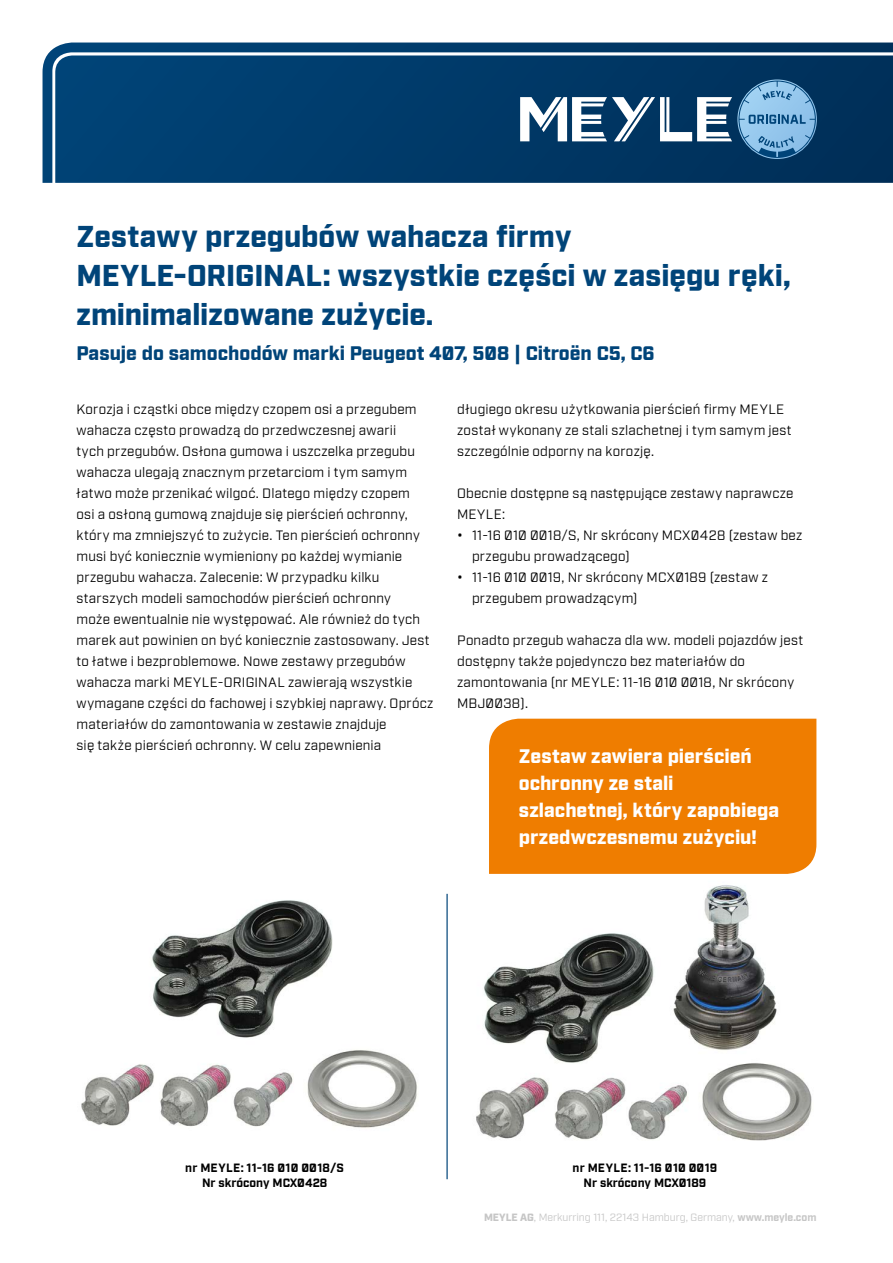
<style>
.page{position:relative;width:893px;height:1263px;background:#fff}
.page>*{position:absolute;margin:0;border:0;box-sizing:border-box;transform-origin:0 0}
.t1{font:900 30px/39px "Industry Meyle";letter-spacing:.005em;color:#004479}
.t2{font:900 19.5px/27px "Industry Meyle";color:#fff}
.t3{font:900 19.5px "Industry Meyle";color:#004479}
.t4{font:13.5px/21px "Industry Meyle";letter-spacing:.02em;color:#000}
.t5{font:700 12px/15px "Industry Meyle";color:#000;text-align:center}
.t6{font:10.5px "Industry Meyle";color:#c6c6c6}
.s1{font-weight:700}
.s2{font-weight:900}
</style>
<div class="page">
<img style="left:81px;top:900px;width:336px;height:228px">
<img style="left:476px;top:885px;width:336px;height:256px">
<hr style="left:446px;top:894px;width:2px;height:285px;background:#004479">
<div style="left:489px;top:719px;width:327px;height:155px;background:#ef7d00"></div>
<svg style="left:43px;top:43px;width:850px;height:140px;background:#09416e"></svg>
<svg style="left:738px;top:81px;width:78px;height:77px;background:#6397c0"></svg>
<svg style="left:520px;top:97px;width:212px;height:44px"></svg>
<h1 class="t1" style="left:77px;top:219px;width:716px">Zestawy przegubów wahacza firmy<br>MEYLE-ORIGINAL: wszystkie części w zasięgu ręki, zminimalizowane zużycie.</h1>
<h2 class="t3" style="left:77px;top:341px;width:580px">Pasuje do samochodów marki Peugeot 407, 508 | Citroën C5, C6</h2>
<p class="t4" style="left:77px;top:399px;width:358px">Korozja i cząstki obce między czopem osi a przegubem wahacza często prowadzą do przedwczesnej awarii<br>tych przegubów. Osłona gumowa i uszczelka przegubu wahacza ulegają znacznym przetarciom i tym samym łatwo może przenikać wilgoć. Dlatego między czopem<br>osi a osłoną gumową znajduje się pierścień ochronny, który ma zmniejszyć to zużycie. Ten pierścień ochronny musi być koniecznie wymieniony po każdej wymianie przegubu wahacza. Zalecenie: W przypadku kilku starszych modeli samochodów pierścień ochronny<br>może ewentualnie nie występować. Ale również do tych marek aut powinien on być koniecznie zastosowany. Jest to łatwe i bezproblemowe. Nowe zestawy przegubów wahacza marki MEYLE-ORIGINAL zawierają wszystkie wymagane części do fachowej i szybkiej naprawy. Oprócz materiałów do zamontowania w zestawie znajduje<br>się także pierścień ochronny. W celu zapewnienia</p>
<p class="t4" style="left:457px;top:399px;width:336px">długiego okresu użytkowania pierścień firmy MEYLE został wykonany ze stali szlachetnej i tym samym jest szczególnie odporny na korozję.</p>
<p class="t4" style="left:457px;top:483px;width:338px">Obecnie dostępne są następujące zestawy naprawcze<br>MEYLE:</p>
<p class="t4" style="left:472px;top:525px;width:332px;text-indent:-15px"><span class="s1">•</span> 11-16 010 0018/S, Nr skrócony MCX0428 (zestaw bez przegubu prowadzącego)</p>
<p class="t4" style="left:472px;top:567px;width:297px;text-indent:-15px"><span class="s1">•</span> 11-16 010 0019, Nr skrócony MCX0189 (zestaw z przegubem prowadzącym)</p>
<p class="t4" style="left:457px;top:630px;width:347px">Ponadto przegub wahacza dla ww. modeli pojazdów jest dostępny także pojedynczo bez materiałów do zamontowania (nr MEYLE: 11-16 010 0018, Nr skrócony MBJ0038).</p>
<h2 class="t2" style="left:519px;top:744px;width:262px">Zestaw zawiera pierścień ochronny ze stali szlachetnej, który zapobiega przedwczesnemu zużyciu!</h2>
<p class="t5" style="left:185px;top:1161px;width:160px">nr MEYLE: 11-16 010 0018/S<br>Nr skrócony MCX0428</p>
<p class="t5" style="left:573px;top:1161px;width:146px">nr MEYLE: 11-16 010 0019<br>Nr skrócony MCX0189</p>
<p class="t6" style="left:484px;top:1211px;width:334px"><span class="s2">MEYLE AG</span>, Merkurring 111, 22143 Hamburg, Germany, <span class="s1">www.meyle.com</span></p>
</div>
